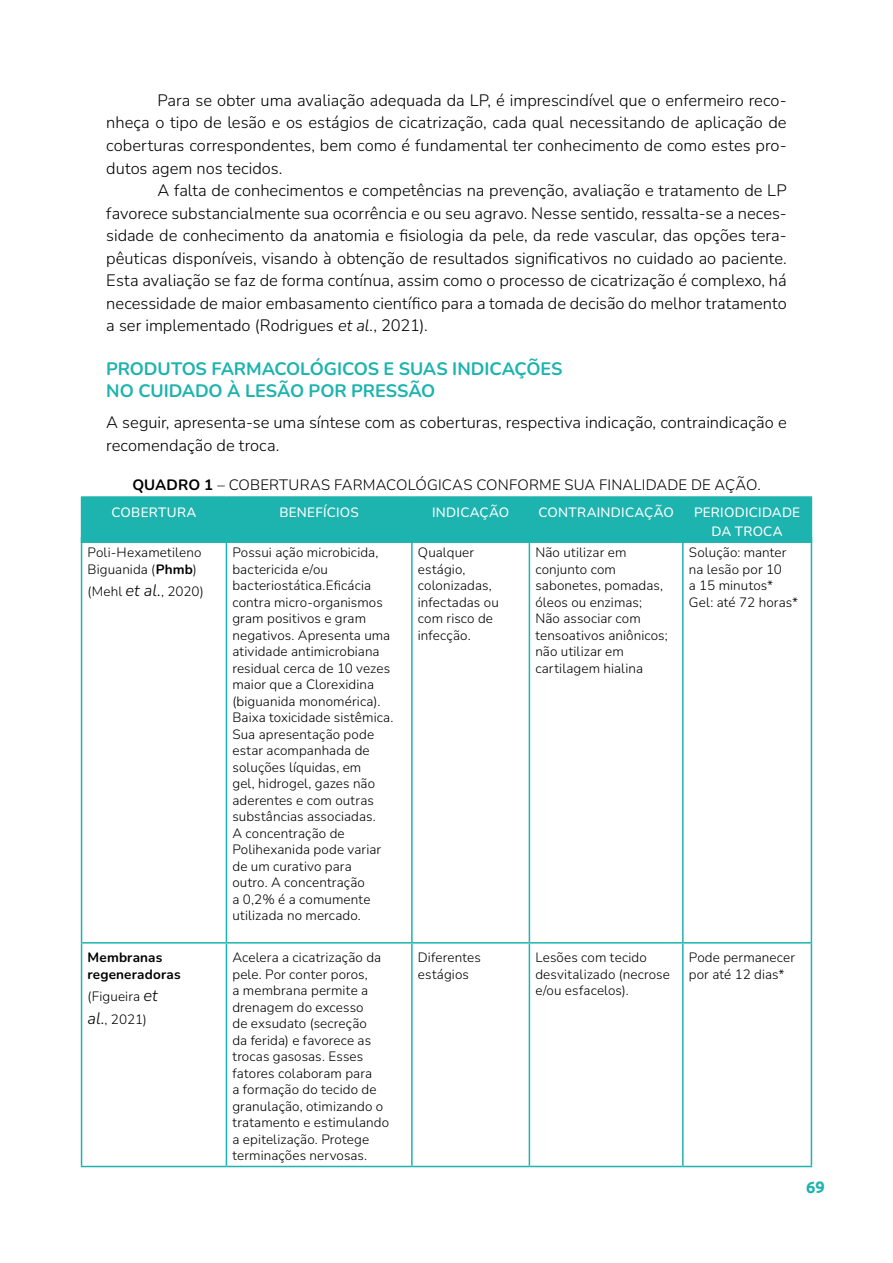
<style>
.page{position:relative;width:893px;height:1263px;background:#fff}
.page>*{position:absolute;margin:0;border:0;box-sizing:border-box;transform-origin:0 0}
.t1{font:700 18px/22.5px "Nunito";letter-spacing:-.005em;color:#1db3ae}
.t2{font:300 16.5px/22.5px "Nunito";color:#000;text-align:justify}
.t3{font:700 16.5px "Ubuntu";color:#1db3ae}
.t4{font:300 15px "Nunito";letter-spacing:.01em;color:#000}
.t5{font:300 13.5px/16.5px "Nunito";letter-spacing:.01em;color:#000}
.t6{font:500 13.5px/19.5px "Nunito";letter-spacing:.02em;color:#fff;text-align:center}
.t7{font:700 13.5px/16.5px "Nunito";letter-spacing:.01em;color:#000}
.s1{font-style:italic}
.s2{font-weight:700}
.s3{font-style:italic;font-size:16.5px}
</style>
<div class="page">
<div style="left:82px;top:498px;width:729px;height:43px;background:#1db3ae"></div>
<hr style="left:81px;top:496px;width:145px;height:2px;background:#1db3ae">
<hr style="left:81px;top:498px;width:1px;height:43px;background:#1db3ae">
<hr style="left:226px;top:496px;width:186px;height:2px;background:#1db3ae">
<hr style="left:226px;top:498px;width:1px;height:43px;background:#1db3ae">
<hr style="left:412px;top:496px;width:117px;height:2px;background:#1db3ae">
<hr style="left:411px;top:498px;width:2px;height:43px;background:#1db3ae">
<hr style="left:529px;top:496px;width:154px;height:2px;background:#1db3ae">
<hr style="left:529px;top:498px;width:1px;height:43px;background:#1db3ae">
<hr style="left:683px;top:496px;width:129px;height:2px;background:#1db3ae">
<hr style="left:682px;top:498px;width:2px;height:43px;background:#1db3ae">
<hr style="left:811px;top:498px;width:1px;height:43px;background:#1db3ae">
<hr style="left:81px;top:541px;width:145px;height:2px;background:#1db3ae">
<hr style="left:226px;top:541px;width:186px;height:2px;background:#1db3ae">
<hr style="left:412px;top:541px;width:117px;height:2px;background:#1db3ae">
<hr style="left:529px;top:541px;width:154px;height:2px;background:#1db3ae">
<hr style="left:683px;top:541px;width:129px;height:2px;background:#1db3ae">
<hr style="left:81px;top:537px;width:145px;height:1px;background:#1db3ae">
<hr style="left:81px;top:538px;width:1px;height:404px;background:#1db3ae">
<hr style="left:226px;top:537px;width:186px;height:1px;background:#1db3ae">
<hr style="left:226px;top:538px;width:1px;height:404px;background:#1db3ae">
<hr style="left:412px;top:537px;width:117px;height:1px;background:#1db3ae">
<hr style="left:411px;top:538px;width:2px;height:404px;background:#1db3ae">
<hr style="left:529px;top:537px;width:154px;height:1px;background:#1db3ae">
<hr style="left:529px;top:538px;width:1px;height:404px;background:#1db3ae">
<hr style="left:683px;top:537px;width:129px;height:1px;background:#1db3ae">
<hr style="left:682px;top:538px;width:2px;height:404px;background:#1db3ae">
<hr style="left:811px;top:538px;width:1px;height:404px;background:#1db3ae">
<hr style="left:81px;top:942px;width:145px;height:1px;background:#1db3ae">
<hr style="left:81px;top:943px;width:1px;height:223px;background:#1db3ae">
<hr style="left:226px;top:942px;width:186px;height:1px;background:#1db3ae">
<hr style="left:226px;top:943px;width:1px;height:223px;background:#1db3ae">
<hr style="left:412px;top:942px;width:117px;height:1px;background:#1db3ae">
<hr style="left:411px;top:943px;width:2px;height:223px;background:#1db3ae">
<hr style="left:529px;top:942px;width:154px;height:1px;background:#1db3ae">
<hr style="left:529px;top:943px;width:1px;height:223px;background:#1db3ae">
<hr style="left:683px;top:942px;width:129px;height:1px;background:#1db3ae">
<hr style="left:682px;top:943px;width:2px;height:223px;background:#1db3ae">
<hr style="left:811px;top:943px;width:1px;height:223px;background:#1db3ae">
<hr style="left:81px;top:1166px;width:145px;height:1px;background:#1db3ae">
<hr style="left:226px;top:1166px;width:186px;height:1px;background:#1db3ae">
<hr style="left:412px;top:1166px;width:117px;height:1px;background:#1db3ae">
<hr style="left:529px;top:1166px;width:154px;height:1px;background:#1db3ae">
<hr style="left:683px;top:1166px;width:129px;height:1px;background:#1db3ae">
<p class="t2" style="left:106px;top:88px;width:682px;text-indent:51px">Para se obter uma avaliação adequada da LP, é imprescindível que o enfermeiro reco&shy;nheça o tipo de lesão e os estágios de cicatrização, cada qual necessitando de aplicação de coberturas correspondentes, bem como é fundamental ter conhecimento de como estes pro&shy;dutos agem nos tecidos.</p>
<p class="t2" style="left:106px;top:178px;width:682px;text-indent:51px">A falta de conhecimentos e competências na prevenção, avaliação e tratamento de LP favorece substancialmente sua ocorrência e ou seu agravo. Nesse sentido, ressalta-se a neces&shy;sidade de conhecimento da anatomia e fisiologia da pele, da rede vascular, das opções tera&shy;pêuticas disponíveis, visando à obtenção de resultados significativos no cuidado ao paciente.<br>Esta avaliação se faz de forma contínua, assim como o processo de cicatrização é complexo, há necessidade de maior embasamento científico para a tomada de decisão do melhor tratamento a ser implementado (Rodrigues <span class="s1">et al.</span>, 2021).</p>
<h1 class="t1" style="left:106px;top:356px;width:458px">PRODUTOS FARMACOLÓGICOS E SUAS INDICAÇÕES<br>NO CUIDADO À LESÃO POR PRESSÃO</h1>
<p class="t2" style="left:106px;top:411px;width:682px">A seguir, apresenta-se uma síntese com as coberturas, respectiva indicação, contraindicação e recomendação de troca.</p>
<p class="t4" style="left:132px;top:475px;width:630px"><span class="s2">QUADRO 1</span> – COBERTURAS FARMACOLÓGICAS CONFORME SUA FINALIDADE DE AÇÃO.</p>
<p class="t6" style="left:112px;top:502px;width:86px">COBERTURA</p>
<p class="t6" style="left:279px;top:502px;width:81px">BENEFÍCIOS</p>
<p class="t6" style="left:432px;top:502px;width:79px">INDICAÇÃO</p>
<p class="t6" style="left:538px;top:502px;width:137px">CONTRAINDICAÇÃO</p>
<p class="t6" style="left:694px;top:502px;width:108px">PERIODICIDADE<br>DA TROCA</p>
<p class="t5" style="left:88px;top:544px;width:115px">Poli-Hexametileno<br>Biguanida (<span class="s2">Phmb</span>)</p>
<p class="t5" style="left:88px;top:583px;width:118px">(Mehl <span class="s3">et al.</span>, 2020)</p>
<p class="t5" style="left:232px;top:544px;width:163px">Possui ação microbicida, bactericida e/ou bacteriostática.Eficácia contra micro-organismos gram positivos e gram negativos. Apresenta uma atividade antimicrobiana residual cerca de 10 vezes maior que a Clorexidina (biguanida monomérica).<br>Baixa toxicidade sistêmica.<br>Sua apresentação pode estar acompanhada de soluções líquidas, em<br>gel, hidrogel, gazes não aderentes e com outras substâncias associadas.<br>A concentração de<br>Polihexanida pode variar de um curativo para<br>outro. A concentração<br>a 0,2% é a comumente utilizada no mercado.</p>
<p class="t5" style="left:418px;top:544px;width:82px">Qualquer estágio, colonizadas, infectadas ou com risco de infecção.</p>
<p class="t5" style="left:535px;top:544px;width:134px">Não utilizar em conjunto com sabonetes, pomadas, óleos ou enzimas;<br>Não associar com tensoativos aniônicos; não utilizar em cartilagem hialina</p>
<p class="t5" style="left:689px;top:544px;width:111px">Solução: manter na lesão por 10<br>a 15 minutos*<br>Gel: até 72 horas*</p>
<p class="t7" style="left:88px;top:949px;width:95px">Membranas regeneradoras</p>
<p class="t5" style="left:88px;top:985px;width:72px;line-height:22.6px">(Figueira <span class="s3">et al.</span>, 2021)</p>
<p class="t5" style="left:232px;top:949px;width:158px">Acelera a cicatrização da pele. Por conter poros,<br>a membrana permite a drenagem do excesso<br>de exsudato (secreção<br>da ferida) e favorece as trocas gasosas. Esses fatores colaboram para<br>a formação do tecido de granulação, otimizando o tratamento e estimulando a epitelização. Protege terminações nervosas.</p>
<p class="t5" style="left:418px;top:949px;width:64px">Diferentes estágios</p>
<p class="t5" style="left:535px;top:949px;width:136px">Lesões com tecido desvitalizado (necrose e/ou esfacelos).</p>
<p class="t5" style="left:689px;top:949px;width:108px">Pode permanecer por até 12 dias*</p>
<p class="t3" style="left:806px;top:1177px;width:20px">69</p>
</div>
